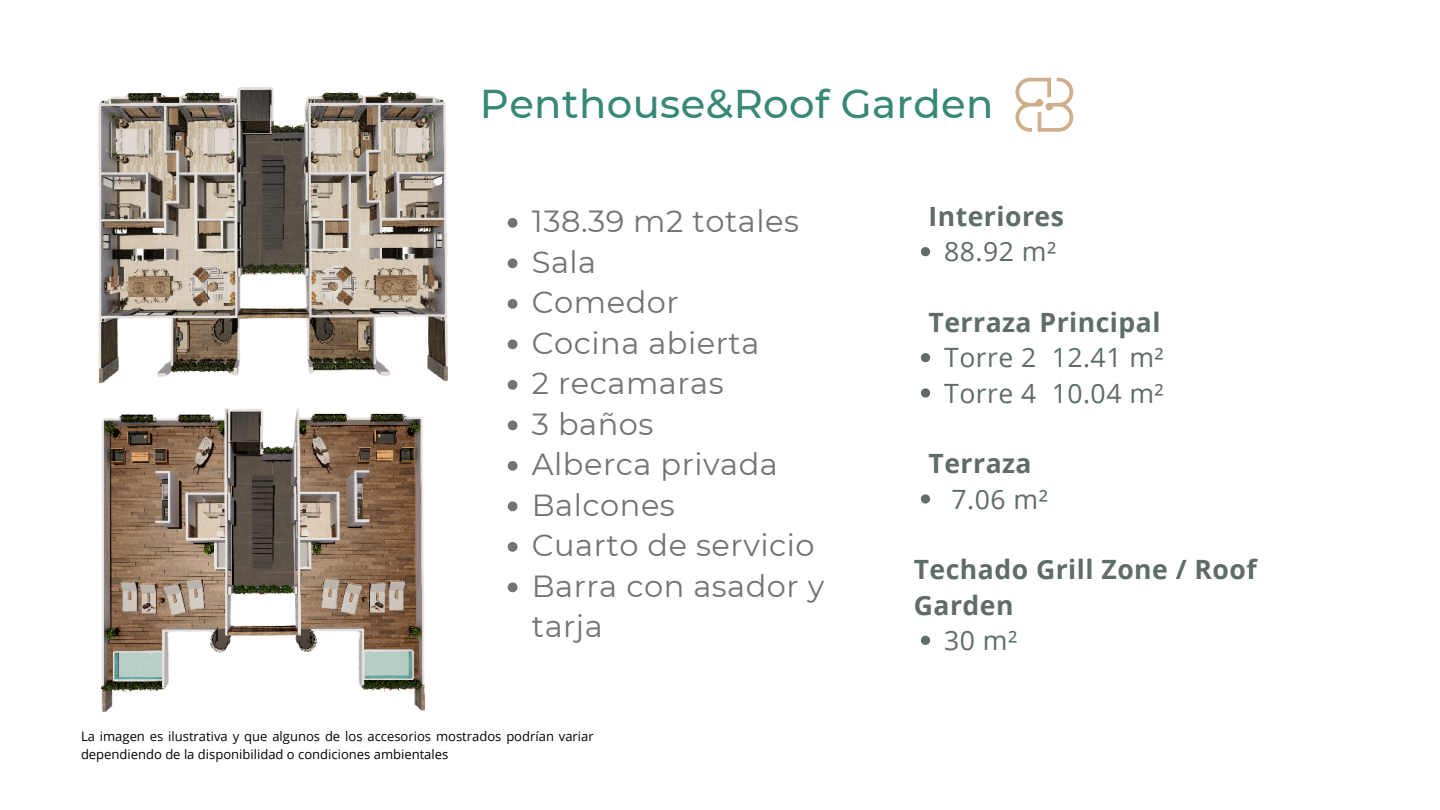
<style>
.page{position:relative;width:1440px;height:810px;background:#fff}
.page>*{position:absolute;margin:0;border:0;box-sizing:border-box;transform-origin:0 0}
.t1{font:500 40.1px "Montserrat";letter-spacing:.01em;color:#388877}
.t2{font:30.5px/40.5px "Montserrat";letter-spacing:.015em;color:#737373}
.t3{font:700 26.6px "Open Sans";letter-spacing:.02em;color:#5f6c68}
.t4{font:26.6px "Open Sans";letter-spacing:.02em;color:#5f6c68}
.t5{font:13px/18px "Open Sans";color:#000}
</style>
<div class="page">
<svg style="left:1015px;top:78px;width:58px;height:54px"></svg>
<img style="left:100px;top:408px;width:325px;height:304px">
<img style="left:98px;top:87px;width:350px;height:297px">
<svg style="left:921px;top:247px;width:9px;height:9px"></svg>
<svg style="left:921px;top:353px;width:9px;height:9px"></svg>
<svg style="left:921px;top:388px;width:9px;height:10px"></svg>
<svg style="left:921px;top:494px;width:9px;height:10px"></svg>
<svg style="left:921px;top:636px;width:9px;height:9px"></svg>
<svg style="left:508px;top:218px;width:9px;height:10px"></svg>
<svg style="left:508px;top:258px;width:9px;height:10px"></svg>
<svg style="left:508px;top:299px;width:9px;height:10px"></svg>
<svg style="left:508px;top:339px;width:9px;height:10px"></svg>
<svg style="left:508px;top:380px;width:9px;height:10px"></svg>
<svg style="left:508px;top:420px;width:9px;height:10px"></svg>
<svg style="left:508px;top:461px;width:9px;height:10px"></svg>
<svg style="left:508px;top:501px;width:9px;height:10px"></svg>
<svg style="left:508px;top:542px;width:9px;height:10px"></svg>
<svg style="left:508px;top:582px;width:9px;height:10px"></svg>
<p class="t1" style="left:480px;top:79px;width:515px">Penthouse&amp;Roof Garden</p>
<p class="t2" style="left:532px;top:201px;width:269px">138.39 m2 totales</p>
<p class="t2" style="left:532px;top:242px;width:66px">Sala</p>
<p class="t2" style="left:532px;top:282px;width:148px">Comedor</p>
<p class="t2" style="left:532px;top:323px;width:229px">Cocina abierta</p>
<p class="t2" style="left:532px;top:363px;width:193px">2 recamaras</p>
<p class="t2" style="left:532px;top:404px;width:123px">3 baños</p>
<p class="t2" style="left:532px;top:444px;width:248px">Alberca privada</p>
<p class="t2" style="left:532px;top:485px;width:145px">Balcones</p>
<p class="t2" style="left:532px;top:525px;width:284px">Cuarto de servicio</p>
<p class="t2" style="left:532px;top:566px;width:294px">Barra con asador y tarja</p>
<p class="t5" style="left:81px;top:727px;width:514px">La imagen es ilustrativa y que algunos de los accesorios mostrados podrían variar dependiendo de la disponibilidad o condiciones ambientales</p>
<p class="t3" style="left:929px;top:197px;width:137px">Interiores</p>
<p class="t4" style="left:944px;top:233px;width:114px">88.92 m²</p>
<p class="t3" style="left:929px;top:303px;width:233px">Terraza Principal</p>
<p class="t4" style="left:944px;top:339px;width:221px">Torre 2 12.41 m²</p>
<p class="t4" style="left:944px;top:374px;width:221px">Torre 4 10.04 m²</p>
<p class="t3" style="left:929px;top:445px;width:105px">Terraza</p>
<p class="t4" style="left:952px;top:480px;width:98px">7.06 m²</p>
<p class="t3" style="left:914px;top:551px;width:345px">Techado Grill Zone / Roof</p>
<p class="t3" style="left:914px;top:586px;width:101px">Garden</p>
<p class="t4" style="left:944px;top:621px;width:75px">30 m²</p>
</div>
